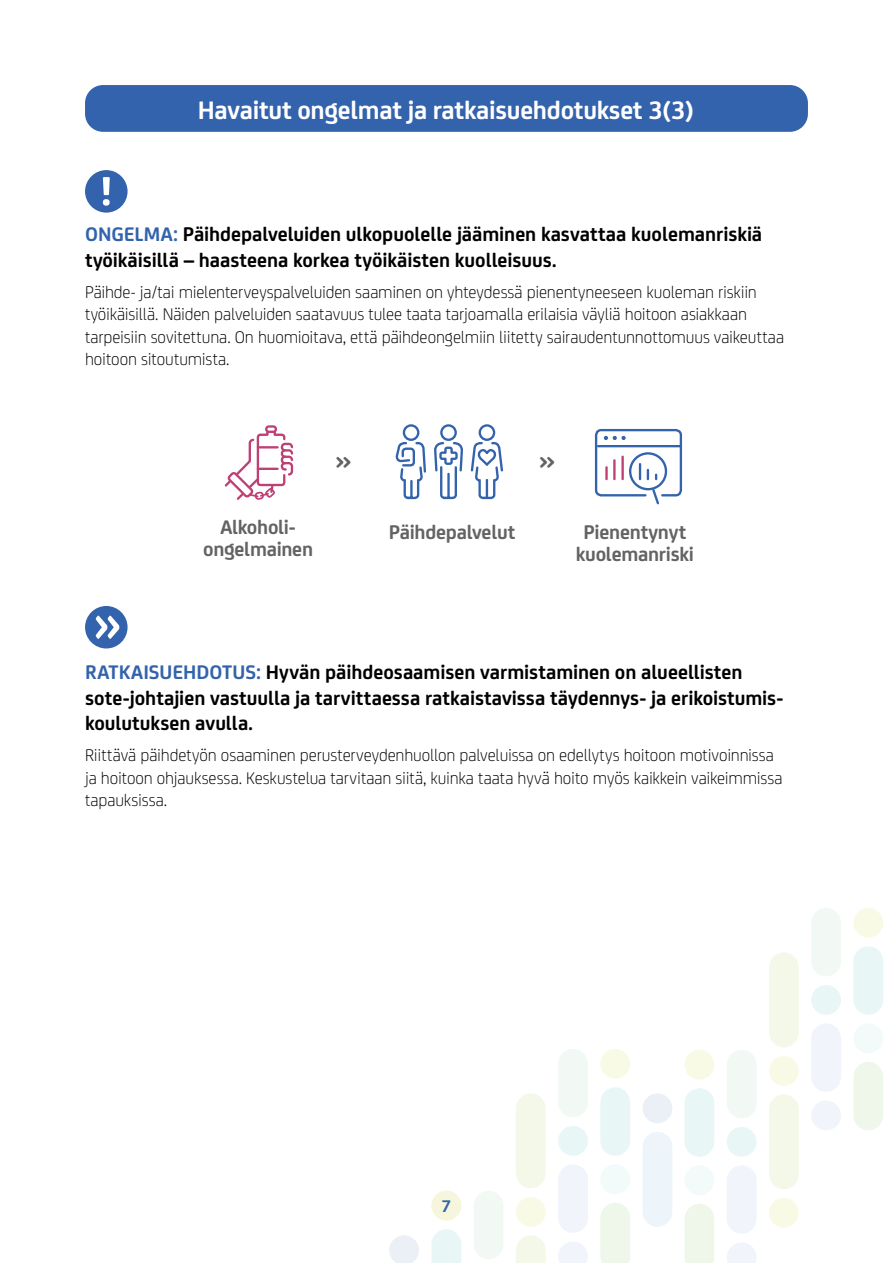
<style>
.page{position:relative;width:893px;height:1263px;background:#fff}
.page>*{position:absolute;margin:0;border:0;box-sizing:border-box;transform-origin:0 0}
.t1{font:500 33px "FS Joey";color:#646363;scale:.9 1}
.OTSIKKO_3{font:700 27px "FS Joey";letter-spacing:-.01em;color:#fff}
.ONGELMA_RATKAISU{font:700 21px/25.5px "FS Joey";color:#000}
.t2{font:21px/22.5px "FS Joey Bold 5";letter-spacing:-.01em;color:#646363;text-align:center}
.LEIPIS{font:300 18px/22.5px "FS Joey";letter-spacing:-.005em;color:#000}
.t3{font:700 18px "FS Joey";color:#3363ac}
.s1{color:#3363ac}
</style>
<div class="page">
<svg style="left:516px;top:1235px;width:30px;height:28px"></svg>
<svg style="left:389px;top:1235px;width:30px;height:28px"></svg>
<svg style="left:431px;top:1191px;width:30px;height:29px"></svg>
<svg style="left:431px;top:1229px;width:30px;height:34px"></svg>
<div style="left:474px;top:1191px;width:29px;height:68px;background:#f2f9f5;border-radius:15px"></div>
<div style="left:516px;top:1197px;width:30px;height:30px;background:#f9fae6;border-radius:50%"></div>
<div style="left:516px;top:1093px;width:30px;height:95px;background:#f4f8e9;border-radius:15px"></div>
<div style="left:600px;top:1049px;width:30px;height:30px;background:#f9fae6;border-radius:50%"></div>
<div style="left:600px;top:1164px;width:30px;height:30px;background:#f3fafa;border-radius:50%"></div>
<div style="left:600px;top:1087px;width:30px;height:69px;background:#e9f6f6;border-radius:15px"></div>
<div style="left:600px;top:1203px;width:30px;height:60px;background:#eff7ea"></div>
<svg style="left:558px;top:1242px;width:30px;height:21px"></svg>
<div style="left:558px;top:1126px;width:30px;height:30px;background:#e9f6f6;border-radius:50%"></div>
<div style="left:558px;top:1164px;width:30px;height:69px;background:#f1f4fa;border-radius:15px"></div>
<div style="left:558px;top:1049px;width:30px;height:68px;background:#f2f9f5;border-radius:15px"></div>
<div style="left:642px;top:1093px;width:30px;height:30px;background:#ebeff6;border-radius:50%"></div>
<div style="left:642px;top:1132px;width:30px;height:95px;background:#edf4fa;border-radius:15px"></div>
<div style="left:769px;top:1198px;width:30px;height:30px;background:#f9fae6;border-radius:50%"></div>
<div style="left:769px;top:1094px;width:30px;height:95px;background:#f4f8e9;border-radius:15px"></div>
<div style="left:684px;top:1050px;width:30px;height:30px;background:#f9fae6;border-radius:50%"></div>
<div style="left:684px;top:1165px;width:30px;height:30px;background:#f3fafa;border-radius:50%"></div>
<div style="left:684px;top:1088px;width:30px;height:69px;background:#e9f6f6;border-radius:15px"></div>
<div style="left:685px;top:1204px;width:29px;height:59px;background:#eff7ea"></div>
<svg style="left:727px;top:1243px;width:29px;height:20px"></svg>
<div style="left:727px;top:1127px;width:30px;height:30px;background:#e9f6f6;border-radius:50%"></div>
<div style="left:727px;top:1165px;width:30px;height:69px;background:#f1f4fa;border-radius:15px"></div>
<div style="left:727px;top:1050px;width:30px;height:68px;background:#f2f9f5;border-radius:15px"></div>
<div style="left:769px;top:1056px;width:30px;height:30px;background:#f9fae6;border-radius:50%"></div>
<div style="left:769px;top:952px;width:30px;height:95px;background:#f4f8e9;border-radius:15px"></div>
<div style="left:853px;top:908px;width:30px;height:30px;background:#f9fae6;border-radius:50%"></div>
<div style="left:853px;top:1023px;width:30px;height:30px;background:#f3fafa;border-radius:50%"></div>
<div style="left:853px;top:946px;width:30px;height:69px;background:#e9f6f6;border-radius:15px"></div>
<div style="left:853px;top:1062px;width:30px;height:68px;background:#eff7ea;border-radius:15px"></div>
<div style="left:811px;top:1100px;width:30px;height:30px;background:#f1f4fa;border-radius:50%"></div>
<div style="left:811px;top:985px;width:30px;height:30px;background:#e9f6f6;border-radius:50%"></div>
<div style="left:811px;top:1023px;width:30px;height:69px;background:#f1f4fa;border-radius:15px"></div>
<div style="left:811px;top:908px;width:30px;height:68px;background:#f2f9f5;border-radius:15px"></div>
<div style="left:432px;top:1191px;width:29px;height:29px;background:#f5f6db;border-radius:50%"></div>
<div style="left:85px;top:85px;width:723px;height:47px;background:#3363ac;border-radius:18px"></div>
<svg style="left:395px;top:424px;width:31px;height:76px"></svg>
<svg style="left:434px;top:424px;width:69px;height:76px"></svg>
<div style="left:265px;top:425px;width:12px;height:8px;border:2px solid #c04075;border-radius:3px"></div>
<svg style="left:224px;top:430px;width:70px;height:70px"></svg>
<div style="left:595px;top:429px;width:87px;height:67px;border:2px solid #3363ac;border-radius:5px"></div>
<hr style="left:598px;top:445px;width:83px;height:2px;background:#3363ac">
<div style="left:629px;top:452px;width:38px;height:38px;border:2px solid #3363ac;border-radius:50%"></div>
<svg style="left:650px;top:487px;width:11px;height:18px"></svg>
<svg style="left:604px;top:436px;width:22px;height:4px"></svg>
<svg style="left:605px;top:467px;width:3px;height:12px"></svg>
<hr style="left:613px;top:460px;width:3px;height:19px;background:#c04075">
<hr style="left:621px;top:457px;width:3px;height:22px;background:#c04075">
<svg style="left:639px;top:464px;width:2px;height:15px"></svg>
<svg style="left:647px;top:470px;width:2px;height:9px"></svg>
<svg style="left:85px;top:170px;width:43px;height:43px"></svg>
<svg style="left:85px;top:606px;width:43px;height:42px"></svg>
<h4 class="OTSIKKO_3" style="left:198px;top:89px;width:498px">Havaitut ongelmat ja ratkaisuehdotukset 3(3)</h4>
<p class="ONGELMA_RATKAISU" style="left:85px;top:220px;width:679px"><span class="s1">ONGELMA:</span> Päihdepalveluiden ulkopuolelle jääminen kasvattaa kuolemanriskiä työikäisillä – haasteena korkea työikäisten kuolleisuus.</p>
<p class="LEIPIS" style="left:85px;top:279px;width:701px">Päihde- ja/tai mielenterveyspalveluiden saaminen on yhteydessä pienentyneeseen kuoleman riskiin työikäisillä. Näiden palveluiden saatavuus tulee taata tarjoamalla erilaisia väyliä hoitoon asiakkaan tarpeisiin sovitettuna. On huomioitava, että päihdeongelmiin liitetty sairaudentunnottomuus vaikeuttaa hoitoon sitoutumista.</p>
<p class="t2" style="left:203px;top:514px;width:111px">Alkoholi&shy;ongelmainen</p>
<h1 class="t1" style="left:336px;top:435px;width:19px">»</h1>
<h1 class="t1" style="left:539px;top:435px;width:19px">»</h1>
<p class="t2" style="left:389px;top:519px;width:128px">Päihdepalvelut</p>
<p class="t2" style="left:576px;top:519px;width:120px">Pienentynyt kuolemanriski</p>
<p class="ONGELMA_RATKAISU" style="left:85px;top:658px;width:698px"><span class="s1">RATKAISUEHDOTUS:</span> Hyvän päihdeosaamisen varmistaminen on alueellisten sote-johtajien vastuulla ja tarvittaessa ratkaistavissa täydennys- ja erikoistumis&shy;koulutuksen avulla.</p>
<p class="LEIPIS" style="left:85px;top:743px;width:699px">Riittävä päihdetyön osaaminen perusterveydenhuollon palveluissa on edellytys hoitoon motivoinnissa ja hoitoon ohjauksessa. Keskustelua tarvitaan siitä, kuinka taata hyvä hoito myös kaikkein vaikeimmissa tapauksissa.</p>
<p class="t3" style="left:442px;top:1192px;width:11px">7</p>
</div>
